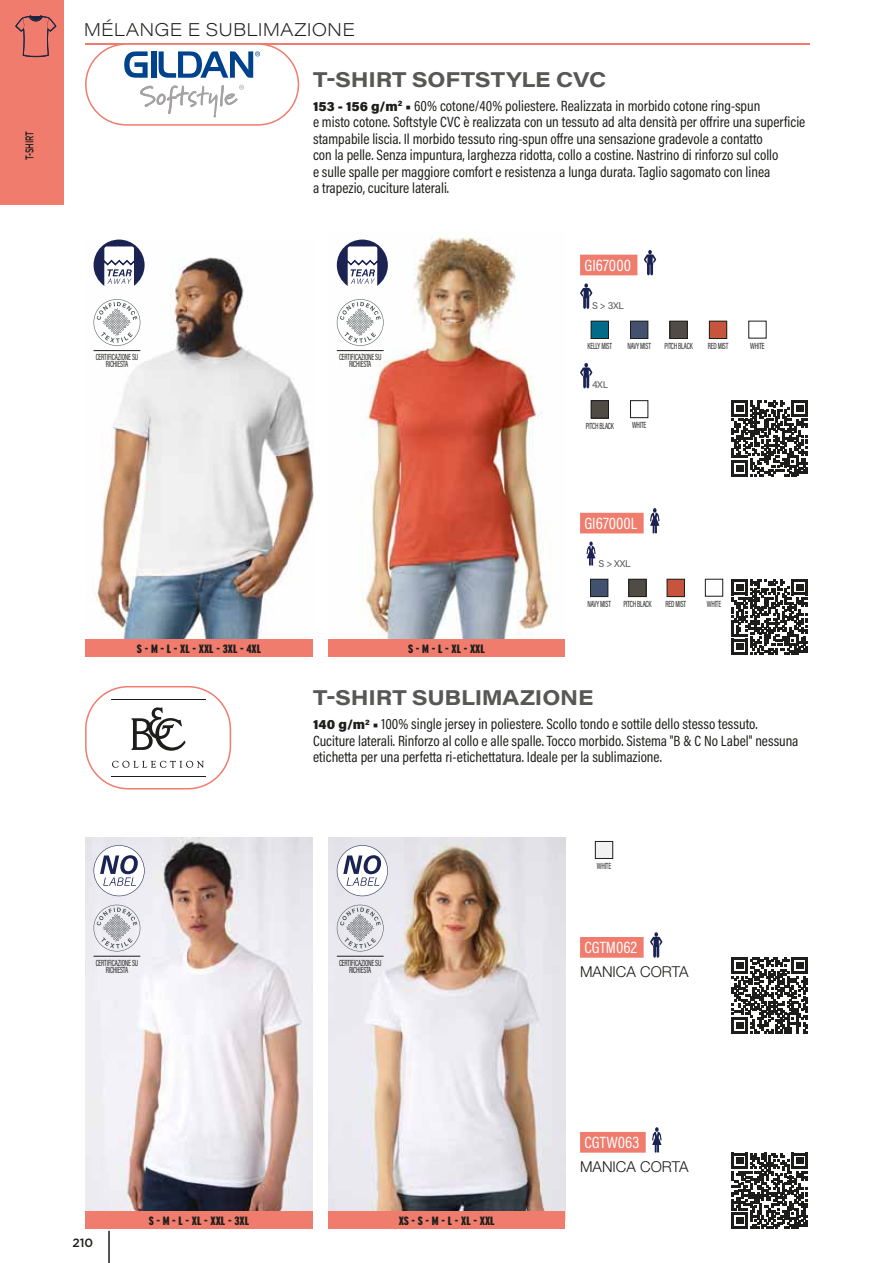
<style>
.page{position:relative;width:893px;height:1263px;background:#fff}
.page>*{position:absolute;margin:0;border:0;box-sizing:border-box;transform-origin:0 0}
.t1{font:700 21px "Acumin Pro Wide";letter-spacing:-.01em;color:#575756}
.t2{font:200 18px "Acumin Pro Wide";letter-spacing:.01em;color:#1d1d1b}
.t3{font:16.5px "Acumin Pro Cond";color:#fff}
.t4{font:15px/16.5px "Acumin Pro Cond";color:#1d1d1b}
.t5{font:300 15px "Helvetica Neue LT Std";color:#1d1d1b}
.t6{font:900 extra-condensed 12px "Interstate";color:#1d1d1b;scale:1.18 1}
.t7{font:500 12px "Gotham";color:#1d1d1b}
.t8{font:500 11.25px "Gotham";letter-spacing:-.005em;color:#1d1d1b;scale:.65 1}
.t9{font:9.75px "Acumin Pro";letter-spacing:-.02em;color:#575756}
.t10{font:9px/7.5px "Acumin Pro Cond";letter-spacing:-.025em;color:#1d1d1b;text-align:center;scale:.76 1}
.s1{font-family:"Acumin Pro";font-weight:900;font-size:13.5px}
</style>
<div class="page">
<div style="left:0;top:0;width:64px;height:205px;background:#ef7c6c"></div>
<img style="left:93px;top:257px;width:220px;height:382px">
<img style="left:336px;top:236px;width:215px;height:403px">
<img style="left:85px;top:838px;width:228px;height:373px">
<img style="left:328px;top:838px;width:237px;height:373px">
<hr style="left:85px;top:43px;width:724px;height:2px;background:#ef7c6c">
<svg style="left:94px;top:240px;width:51px;height:51px"></svg>
<svg style="left:94px;top:299px;width:46px;height:47px"></svg>
<svg style="left:337px;top:240px;width:51px;height:51px"></svg>
<svg style="left:337px;top:299px;width:47px;height:47px"></svg>
<svg style="left:580px;top:283px;width:12px;height:26px"></svg>
<img style="left:593px;top:323px;width:14px;height:14px">
<div style="left:591px;top:321px;width:18px;height:18px;border:1px solid #1d1d1b"></div>
<img style="left:632px;top:323px;width:14px;height:14px">
<div style="left:630px;top:321px;width:18px;height:18px;border:1px solid #1d1d1b"></div>
<img style="left:672px;top:323px;width:13px;height:14px">
<div style="left:670px;top:321px;width:17px;height:18px;border:1px solid #1d1d1b"></div>
<img style="left:711px;top:323px;width:14px;height:14px">
<div style="left:709px;top:321px;width:18px;height:18px;border:1px solid #1d1d1b"></div>
<svg style="left:580px;top:363px;width:12px;height:25px"></svg>
<img style="left:593px;top:402px;width:14px;height:14px">
<div style="left:591px;top:400px;width:18px;height:18px;border:1px solid #1d1d1b"></div>
<div style="left:630px;top:400px;width:18px;height:18px;border:1px solid #1d1d1b"></div>
<svg style="left:587px;top:541px;width:8px;height:25px"></svg>
<img style="left:592px;top:581px;width:14px;height:14px">
<div style="left:590px;top:579px;width:18px;height:18px;border:1px solid #1d1d1b"></div>
<img style="left:630px;top:581px;width:14px;height:14px">
<div style="left:628px;top:579px;width:18px;height:18px;border:1px solid #1d1d1b"></div>
<img style="left:669px;top:581px;width:14px;height:14px">
<div style="left:667px;top:579px;width:18px;height:18px;border:1px solid #1d1d1b"></div>
<div style="left:705px;top:579px;width:18px;height:17px;border:1px solid #1d1d1b"></div>
<svg style="left:94px;top:845px;width:51px;height:51px"></svg>
<svg style="left:94px;top:905px;width:46px;height:46px;background:#d1d1d7"></svg>
<svg style="left:337px;top:845px;width:51px;height:51px"></svg>
<svg style="left:337px;top:905px;width:47px;height:46px;background:#ceced3"></svg>
<div style="left:595px;top:841px;width:18px;height:18px;border:1px solid #1d1d1b"></div>
<svg style="left:732px;top:400px;width:76px;height:76px"></svg>
<svg style="left:732px;top:579px;width:76px;height:76px"></svg>
<svg style="left:732px;top:957px;width:76px;height:76px"></svg>
<svg style="left:732px;top:1153px;width:76px;height:76px"></svg>
<div style="left:580px;top:255px;width:57px;height:20px;background:#ef7c6c"></div>
<svg style="left:644px;top:250px;width:12px;height:25px"></svg>
<div style="left:85px;top:639px;width:228px;height:17px;background:#ef7c6c"></div>
<div style="left:580px;top:513px;width:64px;height:20px;background:#ef7c6c"></div>
<svg style="left:650px;top:508px;width:9px;height:25px"></svg>
<div style="left:328px;top:639px;width:237px;height:17px;background:#ef7c6c"></div>
<div style="left:580px;top:937px;width:64px;height:21px;background:#ef7c6c"></div>
<svg style="left:650px;top:932px;width:12px;height:26px"></svg>
<div style="left:85px;top:1211px;width:228px;height:18px;background:#ef7c6c"></div>
<div style="left:580px;top:1132px;width:66px;height:20px;background:#ef7c6c"></div>
<svg style="left:652px;top:1127px;width:9px;height:25px"></svg>
<div style="left:328px;top:1211px;width:237px;height:18px;background:#ef7c6c"></div>
<hr style="left:108px;top:1231px;width:2px;height:32px;background:#1d1d1b">
<hr style="left:94px;top:350px;width:46px;height:1px;background:#1d1d1b">
<hr style="left:337px;top:350px;width:47px;height:1px;background:#1d1d1b">
<hr style="left:94px;top:956px;width:46px;height:1px;background:#1d1d1b">
<hr style="left:337px;top:956px;width:47px;height:1px;background:#1d1d1b">
<div style="left:85px;top:43px;width:214px;height:83px;border:2px solid #ef7c6c;border-radius:40px"></div>
<svg style="left:124px;top:51px;width:24px;height:27px"></svg>
<div style="left:151px;top:51px;width:5px;height:27px;background:#00438d"></div>
<svg style="left:159px;top:51px;width:101px;height:27px"></svg>
<svg style="left:140px;top:85px;width:104px;height:33px"></svg>
<div style="left:85px;top:686px;width:146px;height:103px;border:2px solid #ef7c6c;border-radius:43px"></div>
<hr style="left:111px;top:699px;width:94px;height:1px;background:#1d1d1b">
<hr style="left:111px;top:776px;width:94px;height:1px;background:#1d1d1b">
<svg style="left:112px;top:761px;width:92px;height:7px"></svg>
<svg style="left:131px;top:707px;width:55px;height:44px"></svg>
<svg style="left:15px;top:15px;width:41px;height:42px"></svg>
<p class="t8" style="left:24px;top:160px;width:47px;rotate:-90deg">T-SHIRT</p>
<p class="t2" style="left:84px;top:19px;width:273px">MÉLANGE E SUBLIMAZIONE</p>
<h1 class="t1" style="left:313px;top:72px;width:295px">T-SHIRT SOFTSTYLE CVC</h1>
<p class="t4" style="left:313px;top:98px;width:494px"><span class="s1">153 - 156 g/m</span><sup>2</sup> <span class="s1">•</span> 60% cotone/40% poliestere. Realizzata in morbido cotone ring-spun<br>e misto cotone. Softstyle CVC è realizzata con un tessuto ad alta densità per offrire una superficie stampabile liscia. Il morbido tessuto ring-spun offre una sensazione gradevole a contatto<br>con la pelle. Senza impuntura, larghezza ridotta, collo a costine. Nastrino di rinforzo sul collo<br>e sulle spalle per maggiore comfort e resistenza a lunga durata. Taglio sagomato con linea<br>a trapezio, cuciture laterali.</p>
<p class="t10" style="left:96px;top:354px;width:57px">CERTIFICAZIONE SU<br>RICHIESTA</p>
<p class="t6" style="left:137px;top:644px;width:107px">S - M - L - XL - XXL - 3XL - 4XL</p>
<p class="t10" style="left:339px;top:354px;width:57px">CERTIFICAZIONE SU<br>RICHIESTA</p>
<p class="t6" style="left:408px;top:644px;width:66px">S - M - L - XL - XXL</p>
<p class="t3" style="left:584px;top:259px;width:48px">GI67000</p>
<p class="t9" style="left:592px;top:300px;width:33px">S &gt; 3XL</p>
<p class="t10" style="left:587px;top:343px;width:34px">KELLY MIST</p>
<p class="t10" style="left:627px;top:343px;width:32px">NAVY MIST</p>
<p class="t10" style="left:664px;top:343px;width:39px">PITCH BLACK</p>
<p class="t10" style="left:708px;top:343px;width:29px">RED MIST</p>
<p class="t10" style="left:750px;top:343px;width:20px">WHITE</p>
<p class="t9" style="left:592px;top:379px;width:18px">4XL</p>
<p class="t10" style="left:586px;top:422px;width:39px">PITCH BLACK</p>
<p class="t10" style="left:632px;top:422px;width:20px">WHITE</p>
<p class="t3" style="left:584px;top:517px;width:54px">GI67000L</p>
<p class="t9" style="left:598px;top:558px;width:34px">S &gt; XXL</p>
<p class="t10" style="left:587px;top:601px;width:32px">NAVY MIST</p>
<p class="t10" style="left:623px;top:601px;width:39px">PITCH BLACK</p>
<p class="t10" style="left:665px;top:601px;width:29px">RED MIST</p>
<p class="t10" style="left:707px;top:601px;width:20px">WHITE</p>
<h1 class="t1" style="left:313px;top:690px;width:282px">T-SHIRT SUBLIMAZIONE</h1>
<p class="t4" style="left:313px;top:717px;width:487px"><span class="s1">140 g/m</span><sup>2</sup> <span class="s1">•</span> 100% single jersey in poliestere. Scollo tondo e sottile dello stesso tessuto.<br>Cuciture laterali. Rinforzo al collo e alle spalle. Tocco morbido. Sistema "B &amp; C No Label" nessuna etichetta per una perfetta ri-etichettatura. Ideale per la sublimazione.</p>
<p class="t10" style="left:597px;top:863px;width:20px">WHITE</p>
<p class="t3" style="left:584px;top:941px;width:54px">CGTM062</p>
<p class="t10" style="left:96px;top:959px;width:57px">CERTIFICAZIONE SU<br>RICHIESTA</p>
<p class="t5" style="left:580px;top:963px;width:110px">MANICA CORTA</p>
<p class="t10" style="left:339px;top:959px;width:57px">CERTIFICAZIONE SU<br>RICHIESTA</p>
<p class="t7" style="left:72px;top:1237px;width:22px">210</p>
<p class="t6" style="left:149px;top:1217px;width:87px">S - M - L - XL - XXL - 3XL</p>
<p class="t6" style="left:399px;top:1217px;width:83px">XS - S - M - L - XL - XXL</p>
<p class="t3" style="left:584px;top:1136px;width:56px">CGTW063</p>
<p class="t5" style="left:580px;top:1158px;width:110px">MANICA CORTA</p>
</div>
